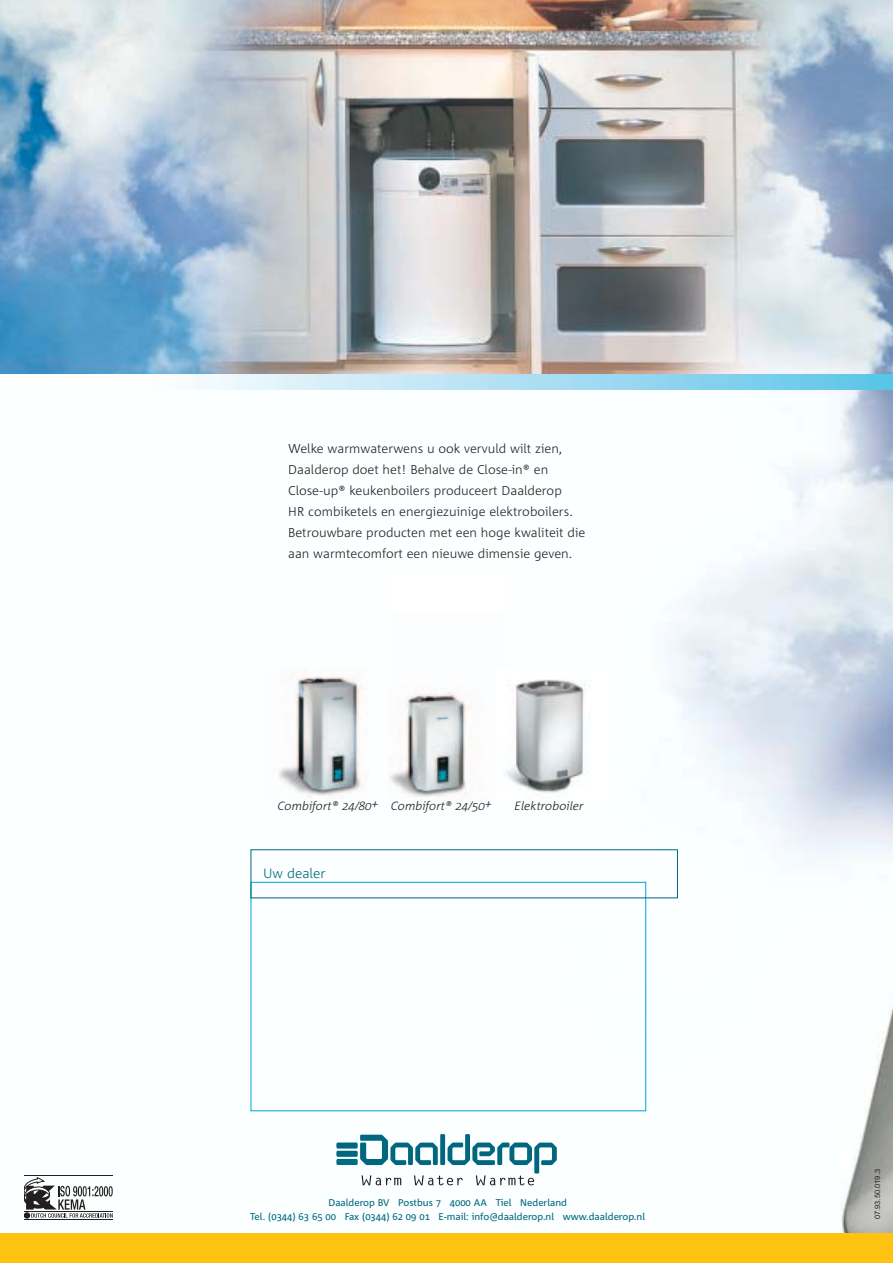
<style>
.page{position:relative;width:893px;height:1263px;background:#fff}
.page>*{position:absolute;margin:0;border:0;box-sizing:border-box;transform-origin:0 0}
.t1{font:13.5px "Agrofont Mager";color:#00677f}
.t2{font:12.75px/21px "Agrofont Mager";color:#231f20}
.t3{font:12px "Agrofont Mager Cursief";color:#231f20}
.t4{font:9.75px/13.5px "Agrofont Normaal";color:#00677f;text-align:center}
.t5{font:7.5px "Arial";color:#231f20}
</style>
<div class="page">
<img style="left:0;top:0;width:892px;height:1233px">
<div style="left:0;top:1233px;width:892px;height:30px;background:#fec210"></div>
<div style="left:336px;top:1143px;width:21px;height:6px;background:#00677f;border-radius:2px"></div>
<div style="left:336px;top:1159px;width:21px;height:6px;background:#006c85;border-radius:2px"></div>
<div style="left:336px;top:1151px;width:21px;height:6px;background:#00677f;border-radius:2px"></div>
<svg style="left:360px;top:1134px;width:196px;height:51px"></svg>
<div style="left:250px;top:882px;width:396px;height:229px;border:1px solid #00a4d9"></div>
<img style="left:152px;top:374px;width:740px;height:15px">
<div style="left:0;top:374px;width:152px;height:15px;background:#fff"></div>
<div style="left:389px;top:571px;width:117px;height:231px;background:#fff"></div>
<img style="left:390px;top:689px;width:82px;height:113px">
<img style="left:504px;top:670px;width:106px;height:132px">
<img style="left:260px;top:669px;width:108px;height:133px">
<hr style="left:24px;top:1175px;width:89px;height:1px;background:#231f20">
<hr style="left:24px;top:1219px;width:89px;height:1px;background:#231f20">
<svg style="left:24px;top:1178px;width:89px;height:41px"></svg>
<p class="t2" style="left:288px;top:439px;width:298px">Welke warmwaterwens u ook vervuld wilt zien, Daalderop doet het! Behalve de Close-in® en Close-up® keukenboilers produceert Daalderop<br>HR combiketels en energiezuinige elektroboilers.<br>Betrouwbare producten met een hoge kwaliteit die aan warmtecomfort een nieuwe dimensie geven.</p>
<p class="t3" style="left:277px;top:799px;width:215px">Combifort® 24/80+ Combifort® 24/50+</p>
<p class="t3" style="left:514px;top:799px;width:71px">Elektroboiler</p>
<p class="t1" style="left:263px;top:868px;width:64px">Uw dealer</p>
<p class="t4" style="left:250px;top:1197px;width:396px">Daalderop BV Postbus 7 4000 AA Tiel Nederland<br>Tel. (0344) 63 65 00 Fax (0344) 62 09 01 E-mail: info@daalderop.nl www.daalderop.nl</p>
<p class="t5" style="left:873px;top:1219px;width:52px;rotate:-90deg">07.93.50.019.3</p>
</div>
